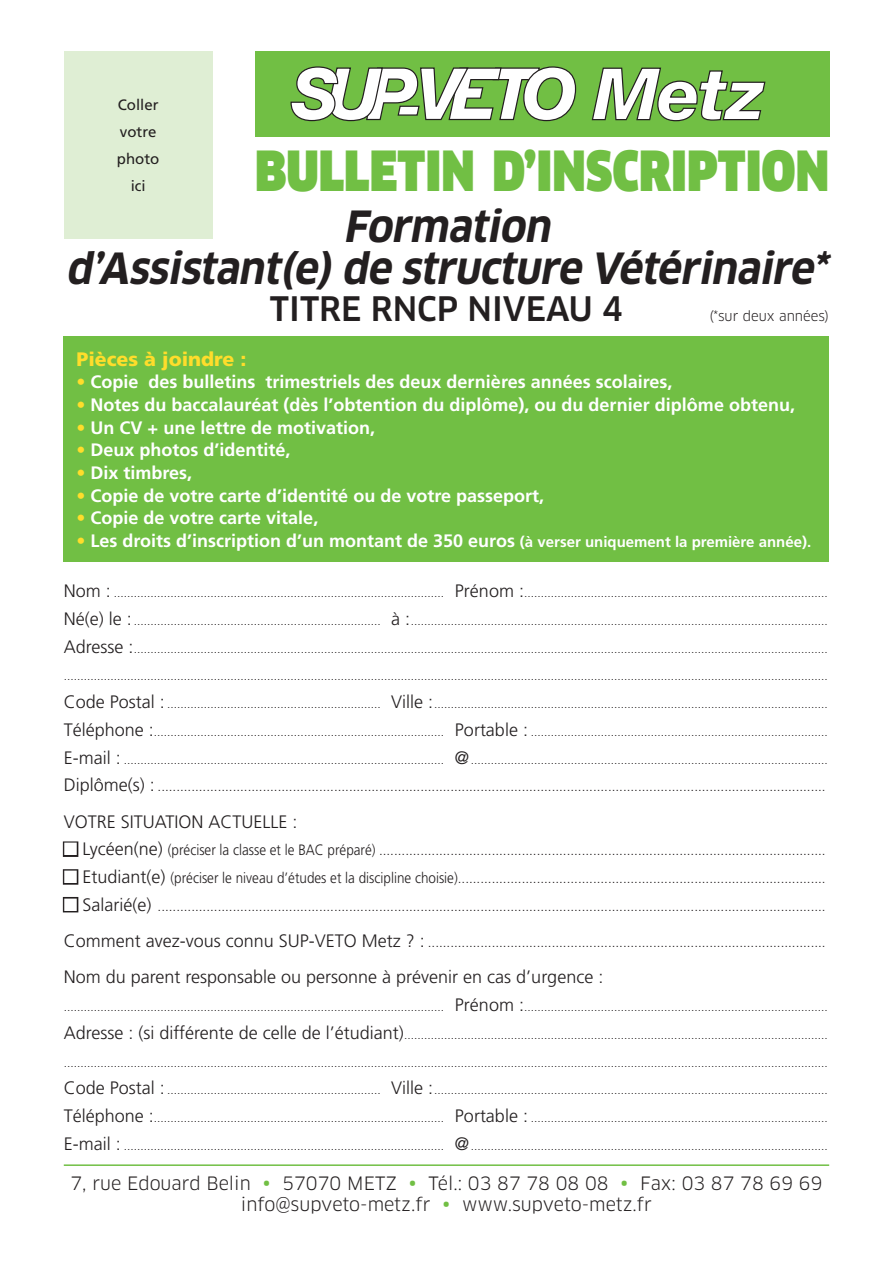
<style>
.page{position:relative;width:893px;height:1263px;background:#fff}
.page>*{position:absolute;margin:0;border:0;box-sizing:border-box;transform-origin:0 0}
.t1{font:italic 800 72px "Helvetica Neue LT Std";color:#fff}
.t2{font:900 54px "Clan OT";color:#71bf44;scale:.84 1}
.t3{font:italic 700 42px/42px "Clan OT";color:#231f20;text-align:center}
.t4{font:500 33px "Clan OT";color:#231f20}
.t5{font:900 19.5px "Frutiger";color:#ffdd2b}
.t6{font:700 18px "Frutiger";color:#fff}
.t7{font:18px/21px "Clan OT";color:#231f20;text-align:center}
.t8{font:300 18px "Frutiger";color:#231f20}
.t9{font:15px/27px "Frutiger";color:#231f20;text-align:center}
.t10{font:300 13.5px "Frutiger";color:#231f20}
.t11{font:13.5px "Clan OT";color:#231f20}
.t12{font:300 12px "Frutiger";color:#231f20}
.s1{color:#ffdd2b}
.s2{font-size:15px}
.s3{font-size:18px}
.s4{color:#fff}
.s5{font-size:21px;color:#71bf44}
</style>
<div class="page">
<div style="left:64px;top:51px;width:149px;height:187px;background:#dfeed4"></div>
<div style="left:63px;top:841px;width:15px;height:16px;border:3px solid #231f20"></div>
<div style="left:63px;top:869px;width:15px;height:16px;border:3px solid #231f20"></div>
<div style="left:63px;top:897px;width:15px;height:15px;border:3px solid #231f20"></div>
<div style="left:64px;top:336px;width:765px;height:225px;background:#71bf44"></div>
<hr style="left:64px;top:1164px;width:765px;height:2px;background:#71bf44">
<div style="left:255px;top:51px;width:574px;height:85px;background:#71bf44"></div>
<svg style="left:290px;top:66px;width:287px;height:56px"></svg>
<svg style="left:591px;top:67px;width:175px;height:55px"></svg>
<h1 class="t1" style="left:593px;top:51px;width:173px">Metz</h1>
<p class="t9" style="left:117px;top:91px;width:44px">Coller votre photo ici</p>
<h2 class="t2" style="left:255px;top:141px;width:685px">BULLETIN D’INSCRIPTION</h2>
<h3 class="t3" style="left:66px;top:206px;width:772px">Formation<br>d’Assistant(e)de structure Vétérinaire*</h3>
<h3 class="t4" style="left:270px;top:290px;width:355px">TITRE RNCP NIVEAU 4</h3>
<p class="t11" style="left:709px;top:308px;width:121px">(*sur deux années)</p>
<h3 class="t5" style="left:77px;top:347px;width:171px">Pièces à joindre :</h3>
<h3 class="t6" style="left:77px;top:371px;width:597px"><span class="s1">•</span> Copie des bulletins trimestriels des deux dernières années scolaires,</h3>
<h3 class="t6" style="left:77px;top:394px;width:720px"><span class="s1">•</span> Notes du baccalauréat (dès l’obtention du diplôme), ou du dernier diplôme obtenu,</h3>
<h3 class="t6" style="left:77px;top:417px;width:300px"><span class="s1">•</span> Un CV + une lettre de motivation,</h3>
<h3 class="t6" style="left:77px;top:439px;width:216px"><span class="s1">•</span> Deux photos d’identité,</h3>
<h3 class="t6" style="left:77px;top:462px;width:117px"><span class="s1">•</span> Dix timbres,</h3>
<h3 class="t6" style="left:77px;top:485px;width:469px"><span class="s1">•</span> Copie de votre carte d’identité ou de votre passeport,</h3>
<h3 class="t6" style="left:77px;top:508px;width:243px"><span class="s1">•</span> Copie de votre carte vitale,</h3>
<h3 class="t6" style="left:77px;top:530px;width:736px"><span class="s1">•</span> Les droits d’inscription d’un montant de 350 euros <span class="s2">(à verser uniquement la première année).</span></h3>
<p class="t12" style="left:64px;top:586px;width:765px"><span class="s3">Nom :</span> ................................................................................................... <span class="s3">Prénom :</span>...........................................................................................</p>
<p class="t12" style="left:64px;top:614px;width:765px"><span class="s3">Né(e) le :</span> .......................................................................... <span class="s3">à :</span>.............................................................................................................................</p>
<p class="t12" style="left:64px;top:642px;width:765px"><span class="s3">Adresse :</span>................................................................................................................................................................................................................</p>
<p class="t12" style="left:64px;top:669px;width:765px">.....................................................................................................................................................................................................................................</p>
<p class="t12" style="left:64px;top:697px;width:765px"><span class="s3">Code Postal :</span> ................................................................ <span class="s3">Ville :</span>......................................................................................................................</p>
<p class="t12" style="left:64px;top:725px;width:765px"><span class="s3">Téléphone :</span>....................................................................................... <span class="s3">Portable :</span> .........................................................................................</p>
<p class="t12" style="left:64px;top:753px;width:765px"><span class="s3">E-mail :</span> ................................................................................................ <span class="s3">@</span>...........................................................................................................</p>
<p class="t10" style="left:64px;top:779px;width:763px"><span class="s3">Diplôme(s) :</span> ..................................................................................................................................................................................</p>
<h3 class="t8" style="left:64px;top:811px;width:235px">VOTRE SITUATION ACTUELLE :</h3>
<p class="t10" style="left:64px;top:843px;width:763px"><span class="s4">■</span> <span class="s3">Lycéen(ne)</span> <span class="s2">(préciser la classe et le BAC préparé)</span> .......................................................................................................................</p>
<p class="t10" style="left:64px;top:871px;width:763px"><span class="s4">■</span> <span class="s3">Etudiant(e)</span> <span class="s2">(préciser le niveau d’études et la discipline choisie)</span>..................................................................................................</p>
<p class="t10" style="left:64px;top:899px;width:763px"><span class="s4">■</span> <span class="s3">Salarié(e)</span> ..................................................................................................................................................................................</p>
<p class="t10" style="left:64px;top:935px;width:763px"><span class="s3">Comment avez-vous connu SUP-VETO Metz ? :</span> ..........................................................................................................</p>
<h3 class="t8" style="left:64px;top:967px;width:541px">Nom du parent responsable ou personne à prévenir en cas d’urgence :</h3>
<p class="t12" style="left:64px;top:1000px;width:765px">.................................................................................................................. <span class="s3">Prénom :</span>...........................................................................................</p>
<p class="t12" style="left:64px;top:1028px;width:765px"><span class="s3">Adresse : (si différente de celle de l’étudiant)</span>...............................................................................................................................</p>
<p class="t12" style="left:64px;top:1056px;width:765px">.....................................................................................................................................................................................................................................</p>
<p class="t12" style="left:64px;top:1083px;width:765px"><span class="s3">Code Postal :</span> ................................................................ <span class="s3">Ville :</span>......................................................................................................................</p>
<p class="t12" style="left:64px;top:1111px;width:765px"><span class="s3">Téléphone :</span>....................................................................................... <span class="s3">Portable :</span> .........................................................................................</p>
<p class="t12" style="left:64px;top:1139px;width:765px"><span class="s3">E-mail :</span> ................................................................................................ <span class="s3">@</span>...........................................................................................................</p>
<h3 class="t7" style="left:71px;top:1173px;width:753px">7, rue Edouard Belin <span class="s5">•</span> 57070 METZ <span class="s5">•</span> Tél.: 03 87 78 08 08 <span class="s5">•</span> Fax: 03 87 78 69 69 info@supveto-metz.fr <span class="s5">•</span> www.supveto-metz.fr</h3>
</div>
